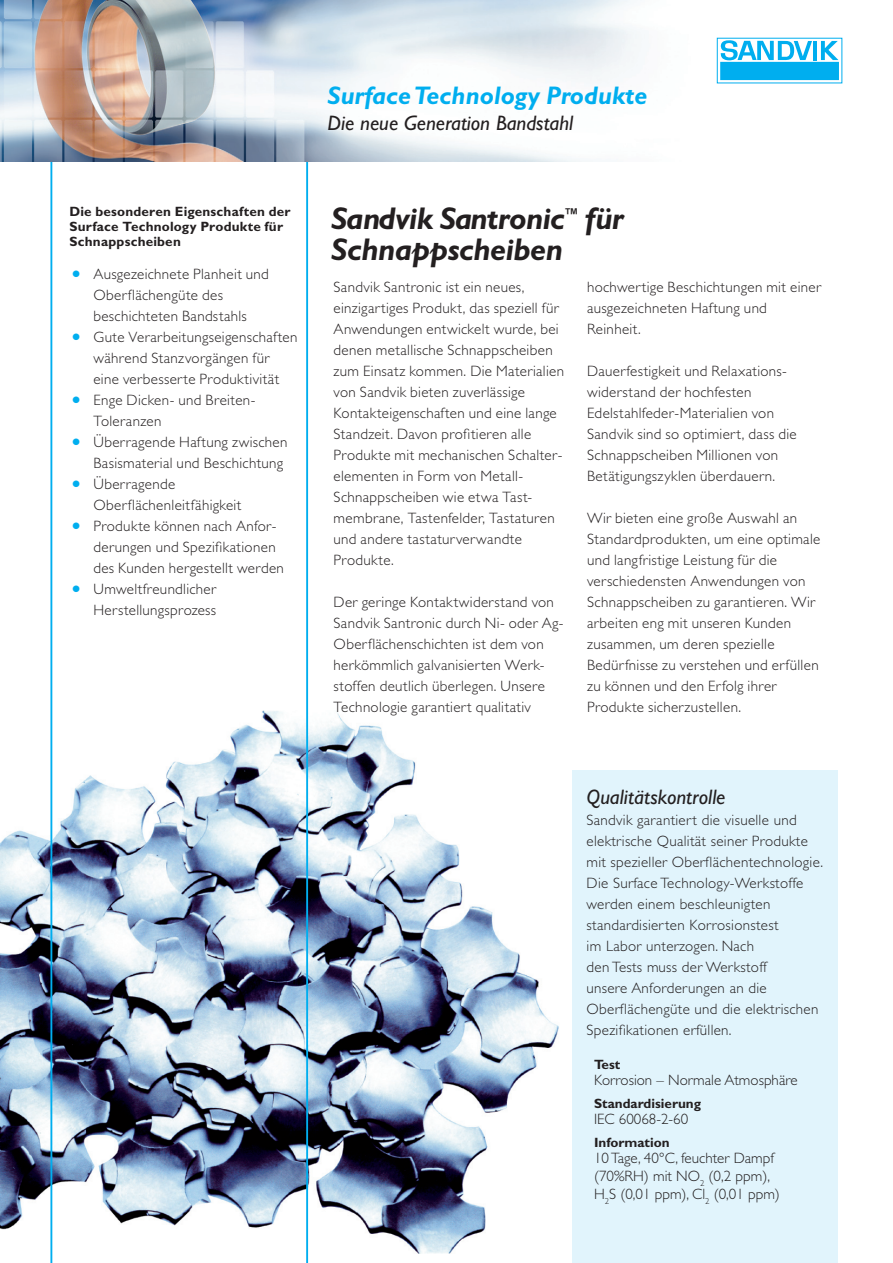
<style>
.page{position:relative;width:893px;height:1263px;background:#fff}
.page>*{position:absolute;margin:0;border:0;box-sizing:border-box;transform-origin:0 0}
.t1{font:italic 700 31.5px/30.8px "Gill Sans";letter-spacing:-.015em;color:#231f20}
.t2{font:italic 700 25.5px "Gill Sans";color:#00aeef}
.t3{font:italic 21px "Gill Sans";color:#231f20}
.t4{font:300 15px/21px "Gill Sans";letter-spacing:.02em;color:#231f20}
.t5{font:300 15px/18px "Gill Sans";color:#231f20}
.t6{font:700 13.5px/15px "Gill Sans";letter-spacing:.015em;color:#231f20}
.s1{font-size:27px;color:#00aeef}
</style>
<div class="page">
<div style="left:573px;top:770px;width:265px;height:493px;background:#e1f4fc"></div>
<img style="left:0;top:710px;width:559px;height:543px">
<svg style="left:50px;top:161px;width:258px;height:1102px"></svg>
<img style="left:0;top:0;width:843px;height:161px">
<svg style="left:719px;top:40px;width:121px;height:41px"></svg>
<div style="left:720px;top:62px;width:119px;height:18px;background:#00aeef"></div>
<hr style="left:813px;top:41px;width:4px;height:19px;background:#00aeef">
<svg style="left:821px;top:41px;width:17px;height:19px"></svg>
<svg style="left:720px;top:40px;width:92px;height:20px"></svg>
<p class="t6" style="left:69px;top:204px;width:223px">Die besonderen Eigenschaften der<br>Surface Technology Produkte für<br>Schnappscheiben</p>
<p class="t4" style="left:93px;top:263px;width:177px;text-indent:-24px"><span class="s1">•</span> Ausgezeichnete Planheit und<br>Oberflächengüte des beschichteten Bandstahls</p>
<p class="t4" style="left:69px;top:326px;width:229px;text-align:center"><span class="s1">•</span> Gute Verarbeitungseigenschaften während Stanzvorgängen für<br>eine verbesserte Produktivität</p>
<p class="t4" style="left:93px;top:389px;width:164px;text-indent:-24px"><span class="s1">•</span> Enge Dicken- und Breiten-<br>Toleranzen</p>
<p class="t4" style="left:69px;top:431px;width:220px;text-align:right"><span class="s1">•</span> Überragende Haftung zwischen<br>Basismaterial und Beschichtung</p>
<p class="t4" style="left:93px;top:473px;width:150px;text-indent:-24px"><span class="s1">•</span> Überragende<br>Oberflächenleitfähigkeit</p>
<p class="t4" style="left:93px;top:515px;width:192px;text-indent:-24px"><span class="s1">•</span> Produkte können nach Anfor&shy;derungen und Spezifikationen des Kunden hergestellt werden</p>
<p class="t4" style="left:69px;top:578px;width:148px;text-align:right"><span class="s1">•</span> Umweltfreundlicher<br>Herstellungsprozess</p>
<h2 class="t2" style="left:327px;top:81px;width:321px">Surface Technology Produkte</h2>
<h3 class="t3" style="left:327px;top:111px;width:247px">Die neue Generation Bandstahl</h3>
<h1 class="t1" style="left:331px;top:203px;width:294px">Sandvik Santronic<sup>™</sup> für<br>Schnappscheiben</h1>
<p class="t4" style="left:334px;top:277px;width:232px">Sandvik Santronic ist ein neues, einzigartiges Produkt, das speziell für Anwendungen entwickelt wurde, bei denen metallische Schnappscheiben zum Einsatz kommen. Die Materialien von Sandvik bieten zuverlässige Kontakteigenschaften und eine lange Standzeit. Davon profitieren alle Produkte mit mechanischen Schalter&shy;elementen in Form von Metall-Schnappscheiben wie etwa Tast&shy;membrane, Tastenfelder, Tastaturen und andere tastaturverwandte Produkte.</p>
<p class="t4" style="left:334px;top:592px;width:232px">Der geringe Kontaktwiderstand von Sandvik Santronic durch Ni- oder Ag-Oberflächenschichten ist dem von herkömmlich galvanisierten Werk&shy;stoffen deutlich überlegen. Unsere Technologie garantiert qualitativ</p>
<p class="t4" style="left:587px;top:277px;width:236px">hochwertige Beschichtungen mit einer ausgezeichneten Haftung und<br>Reinheit.</p>
<p class="t4" style="left:587px;top:361px;width:211px">Dauerfestigkeit und Relaxations&shy;widerstand der hochfesten<br>Edelstahlfeder-Materialien von<br>Sandvik sind so optimiert, dass die<br>Schnappscheiben Millionen von<br>Betätigungszyklen überdauern.</p>
<p class="t4" style="left:587px;top:508px;width:235px">Wir bieten eine große Auswahl an Standardprodukten, um eine optimale und langfristige Leistung für die verschiedensten Anwendungen von Schnappscheiben zu garantieren. Wir arbeiten eng mit unseren Kunden zusammen, um deren spezielle Bedürfnisse zu verstehen und erfüllen zu können und den Erfolg ihrer Produkte sicherzustellen.</p>
<h3 class="t3" style="left:587px;top:785px;width:140px">Qualitätskontrolle</h3>
<p class="t4" style="left:587px;top:809px;width:238px">Sandvik garantiert die visuelle und elektrische Qualität seiner Produkte mit spezieller Oberflächentechnologie.<br>Die Surface Technology-Werkstoffe werden einem beschleunigten standardisierten Korrosionstest<br>im Labor unterzogen. Nach<br>den Tests muss der Werkstoff<br>unsere Anforderungen an die Oberflächengüte und die elektrischen Spezifikationen erfüllen.</p>
<p class="t6" style="left:594px;top:1056px;width:28px">Test</p>
<p class="t5" style="left:594px;top:1071px;width:205px">Korrosion – Normale Atmosphäre</p>
<p class="t6" style="left:594px;top:1095px;width:109px">Standardisierung</p>
<p class="t5" style="left:594px;top:1110px;width:96px">IEC 60068-2-60</p>
<p class="t6" style="left:594px;top:1134px;width:77px">Information</p>
<p class="t5" style="left:594px;top:1149px;width:187px">10 Tage, 40°C, feuchter Dampf (70%RH) mit NO<sub>2</sub> (0,2 ppm),<br>H<sub>2</sub>S (0,01 ppm), Cl<sub>2</sub> (0,01 ppm)</p>
</div>
